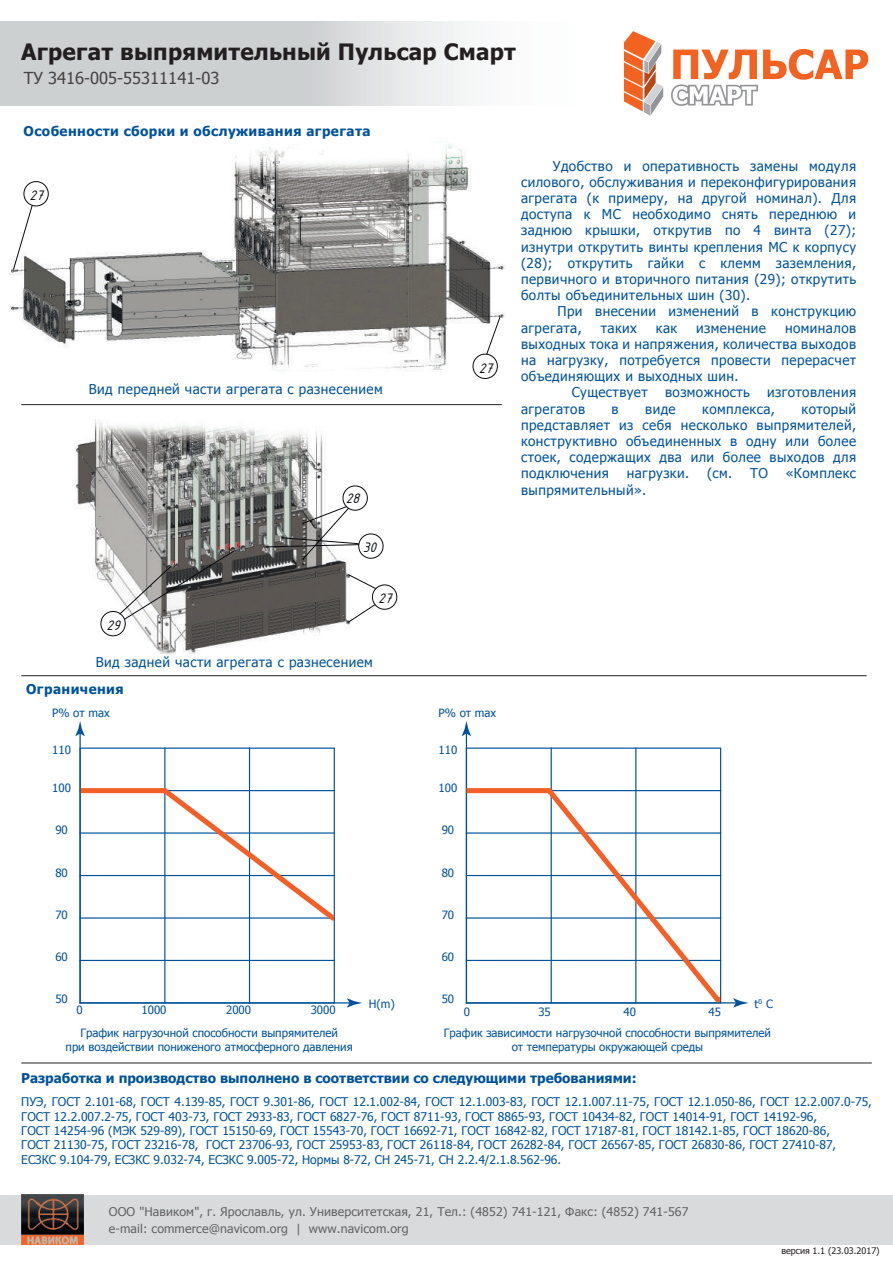
<style>
.page{position:relative;width:893px;height:1263px;background:#fff}
.page>*{position:absolute;margin:0;border:0;box-sizing:border-box;transform-origin:0 0}
.t1{font:700 22.5px "Tahoma";letter-spacing:.01em;color:#231f20}
.t2{font:16.5px "Tahoma";color:#231f20}
.t3{font:italic 14.85px "ISOCPEUR";color:#07090e}
.t4{font:13.5px/16.2px "Tahoma";letter-spacing:.03em;color:#01529a;text-align:justify}
.t5{font:700 13.5px "Tahoma";color:#01529a}
.t6{font:700 13.5px "Tahoma";letter-spacing:.03em;color:#01529a}
.t7{font:12px/14.4px "Tahoma";color:#01529a}
.t8{font:12px/16.5px "Tahoma";letter-spacing:.01em;color:#636366}
.t9{font:11.4px/13.6px "Tahoma";color:#01529a;text-align:center}
.t10{font:9px "Tahoma";color:#231f20}
</style>
<div class="page">
<img style="left:75px;top:405px;width:277px;height:251px">
<img style="left:9px;top:144px;width:496px;height:228px">
<svg style="left:671px;top:49px;width:197px;height:57px"></svg>
<svg style="left:624px;top:31px;width:39px;height:85px"></svg>
<div style="left:0;top:1195px;width:893px;height:49px;background:#d9dadc"></div>
<svg style="left:0;top:21px;width:467px;height:85px"></svg>
<hr style="left:79px;top:731px;width:2px;height:272px;background:#01529a">
<svg style="left:75px;top:721px;width:10px;height:15px"></svg>
<hr style="left:80px;top:1002px;width:272px;height:2px;background:#01529a">
<svg style="left:347px;top:998px;width:15px;height:10px"></svg>
<div style="left:80px;top:748px;width:255px;height:256px;border:1px solid #01529a"></div>
<hr style="left:164px;top:748px;width:1px;height:255px;background:#01529a">
<hr style="left:249px;top:748px;width:1px;height:255px;background:#01529a">
<hr style="left:80px;top:960px;width:254px;height:1px;background:#01529a">
<svg style="left:79px;top:786px;width:256px;height:137px"></svg>
<hr style="left:466px;top:731px;width:1px;height:272px;background:#01529a">
<svg style="left:462px;top:721px;width:9px;height:15px"></svg>
<hr style="left:466px;top:1002px;width:272px;height:2px;background:#01529a">
<svg style="left:733px;top:998px;width:15px;height:10px"></svg>
<hr style="left:551px;top:748px;width:1px;height:255px;background:#01529a">
<hr style="left:635px;top:748px;width:1px;height:255px;background:#01529a">
<svg style="left:465px;top:786px;width:260px;height:218px"></svg>
<hr style="left:21px;top:404px;width:481px;height:1px;background:#231f20">
<hr style="left:21px;top:675px;width:845px;height:1px;background:#231f20">
<hr style="left:21px;top:1063px;width:851px;height:1px;background:#231f20">
<img style="left:21px;top:1195px;width:62px;height:49px">
<svg style="left:13px;top:181px;width:36px;height:89px"></svg>
<svg style="left:472px;top:316px;width:29px;height:63px"></svg>
<svg style="left:347px;top:574px;width:50px;height:50px"></svg>
<svg style="left:100px;top:550px;width:135px;height:87px"></svg>
<svg style="left:265px;top:485px;width:119px;height:75px"></svg>
<h1 class="t1" style="left:21px;top:36px;width:496px">Агрегат выпрямительный Пульсар Смарт</h1>
<p class="t2" style="left:24px;top:67px;width:197px">ТУ 3416-005-55311141-03</p>
<p class="t6" style="left:24px;top:122px;width:348px">Особенности сборки и обслуживания агрегата</p>
<p class="t3" style="left:30px;top:186px;width:20px">27</p>
<p class="t4" style="left:89px;top:380px;width:295px">Вид передней части агрегата с разнесением</p>
<p class="t3" style="left:346px;top:489px;width:20px">28</p>
<p class="t3" style="left:363px;top:538px;width:20px">30</p>
<p class="t3" style="left:107px;top:616px;width:20px">29</p>
<p class="t3" style="left:378px;top:589px;width:20px">27</p>
<p class="t4" style="left:96px;top:654px;width:278px">Вид задней части агрегата с разнесением</p>
<p class="t6" style="left:26px;top:680px;width:99px">Ограничения</p>
<p class="t9" style="left:52px;top:705px;width:59px">Р% от max</p>
<p class="t9" style="left:52px;top:742px;width:20px">110</p>
<p class="t9" style="left:52px;top:781px;width:20px">100</p>
<p class="t9" style="left:55px;top:823px;width:14px">90</p>
<p class="t9" style="left:55px;top:865px;width:14px">80</p>
<p class="t9" style="left:55px;top:907px;width:14px">70</p>
<p class="t9" style="left:55px;top:949px;width:14px">60</p>
<p class="t9" style="left:55px;top:991px;width:14px">50</p>
<p class="t9" style="left:77px;top:1003px;width:8px">0</p>
<p class="t9" style="left:142px;top:1003px;width:26px">1000</p>
<p class="t9" style="left:226px;top:1003px;width:26px">2000</p>
<p class="t9" style="left:311px;top:1003px;width:26px">3000</p>
<p class="t9" style="left:66px;top:1025px;width:289px">График нагрузочной способности выпрямителей<br>при воздействии пониженого атмосферного давления</p>
<p class="t9" style="left:369px;top:996px;width:28px">H(m)</p>
<p class="t3" style="left:479px;top:358px;width:20px">27</p>
<p class="t4" style="left:521px;top:157px;width:337px;text-indent:32px">Удобство и оперативность замены модуля силового, обслуживания и переконфигурирования агрегата (к примеру, на другой номинал). Для доступа к МС необходимо снять переднюю и заднюю крышки, открутив по 4 винта (27); изнутри открутить винты крепления МС к корпусу (28); открутить гайки с клемм заземления, первичного и вторичного питания (29); открутить болты объединительных шин (30).</p>
<p class="t4" style="left:521px;top:303px;width:336px;text-indent:36px">При внесении изменений в конструкцию агрегата,</p>
<p class="t4" style="left:601px;top:319px;width:38px">таких</p>
<p class="t4" style="left:656px;top:319px;width:23px">как</p>
<p class="t4" style="left:696px;top:319px;width:71px">изменение</p>
<p class="t4" style="left:785px;top:319px;width:73px">номиналов</p>
<p class="t4" style="left:521px;top:335px;width:337px">выходных тока и напряжения, количества выходов</p>
<p class="t4" style="left:521px;top:351px;width:337px">на нагрузку, потребуется провести перерасчет</p>
<p class="t4" style="left:521px;top:367px;width:219px">объединяющих и выходных шин.</p>
<p class="t4" style="left:572px;top:384px;width:78px">Существует</p>
<p class="t4" style="left:665px;top:384px;width:86px">возможность</p>
<p class="t4" style="left:767px;top:384px;width:90px">изготовления</p>
<p class="t4" style="left:521px;top:400px;width:66px">агрегатов</p>
<p class="t4" style="left:611px;top:400px;width:9px">в</p>
<p class="t4" style="left:645px;top:400px;width:32px">виде</p>
<p class="t4" style="left:702px;top:400px;width:74px">комплекса,</p>
<p class="t4" style="left:521px;top:400px;width:337px;text-indent:280px">который представляет из себя несколько выпрямителей, конструктивно объединенных в одну или более стоек, содержащих два или более выходов для подключения</p>
<p class="t4" style="left:627px;top:465px;width:64px">нагрузки.</p>
<p class="t4" style="left:707px;top:465px;width:27px">(см.</p>
<p class="t4" style="left:750px;top:465px;width:19px">ТО</p>
<p class="t4" style="left:786px;top:465px;width:72px">«Комплекс</p>
<p class="t4" style="left:521px;top:481px;width:127px">выпрямительный».</p>
<p class="t9" style="left:439px;top:705px;width:59px">Р% от max</p>
<p class="t9" style="left:439px;top:742px;width:20px">110</p>
<p class="t9" style="left:439px;top:781px;width:20px">100</p>
<p class="t9" style="left:442px;top:823px;width:14px">90</p>
<p class="t9" style="left:442px;top:865px;width:14px">80</p>
<p class="t9" style="left:442px;top:907px;width:14px">70</p>
<p class="t9" style="left:442px;top:949px;width:14px">60</p>
<p class="t9" style="left:442px;top:991px;width:14px">50</p>
<p class="t9" style="left:464px;top:1004px;width:8px">0</p>
<p class="t9" style="left:538px;top:1004px;width:14px">35</p>
<p class="t9" style="left:623px;top:1004px;width:14px">40</p>
<p class="t9" style="left:708px;top:1004px;width:14px">45</p>
<p class="t9" style="left:754px;top:996px;width:20px">t<sup>0</sup> C</p>
<p class="t9" style="left:444px;top:1025px;width:329px">График зависимости нагрузочной способности выпрямителей от температуры окружающей среды</p>
<p class="t5" style="left:21px;top:1069px;width:617px">Разработка и производство выполнено в соответствии со следующими требованиями:</p>
<p class="t7" style="left:21px;top:1094px;width:852px">ПУЭ, ГОСТ 2.101-68, ГОСТ 4.139-85, ГОСТ 9.301-86, ГОСТ 12.1.002-84, ГОСТ 12.1.003-83, ГОСТ 12.1.007.11-75, ГОСТ 12.1.050-86, ГОСТ 12.2.007.0-75, ГОСТ 12.2.007.2-75, ГОСТ 403-73, ГОСТ 2933-83, ГОСТ 6827-76, ГОСТ 8711-93, ГОСТ 8865-93, ГОСТ 10434-82, ГОСТ 14014-91, ГОСТ 14192-96,<br>ГОСТ 14254-96 (МЭК 529-89), ГОСТ 15150-69, ГОСТ 15543-70, ГОСТ 16692-71, ГОСТ 16842-82, ГОСТ 17187-81, ГОСТ 18142.1-85, ГОСТ 18620-86,<br>ГОСТ 21130-75, ГОСТ 23216-78, ГОСТ 23706-93, ГОСТ 25953-83, ГОСТ 26118-84, ГОСТ 26282-84, ГОСТ 26567-85, ГОСТ 26830-86, ГОСТ 27410-87, ЕСЗКС 9.104-79, ЕСЗКС 9.032-74, ЕСЗКС 9.005-72, Нормы 8-72, СН 245-71, СН 2.2.4/2.1.8.562-96.</p>
<p class="t8" style="left:109px;top:1203px;width:581px">ООО "Навиком", г. Ярославль, ул. Университетская, 21, Тел.: (4852) 741-121, Факс: (4852) 741-567 e-mail: commerce@navicom.org | www.navicom.org</p>
<p class="t10" style="left:781px;top:1245px;width:100px">версия 1.1 (23.03.2017)</p>
</div>
